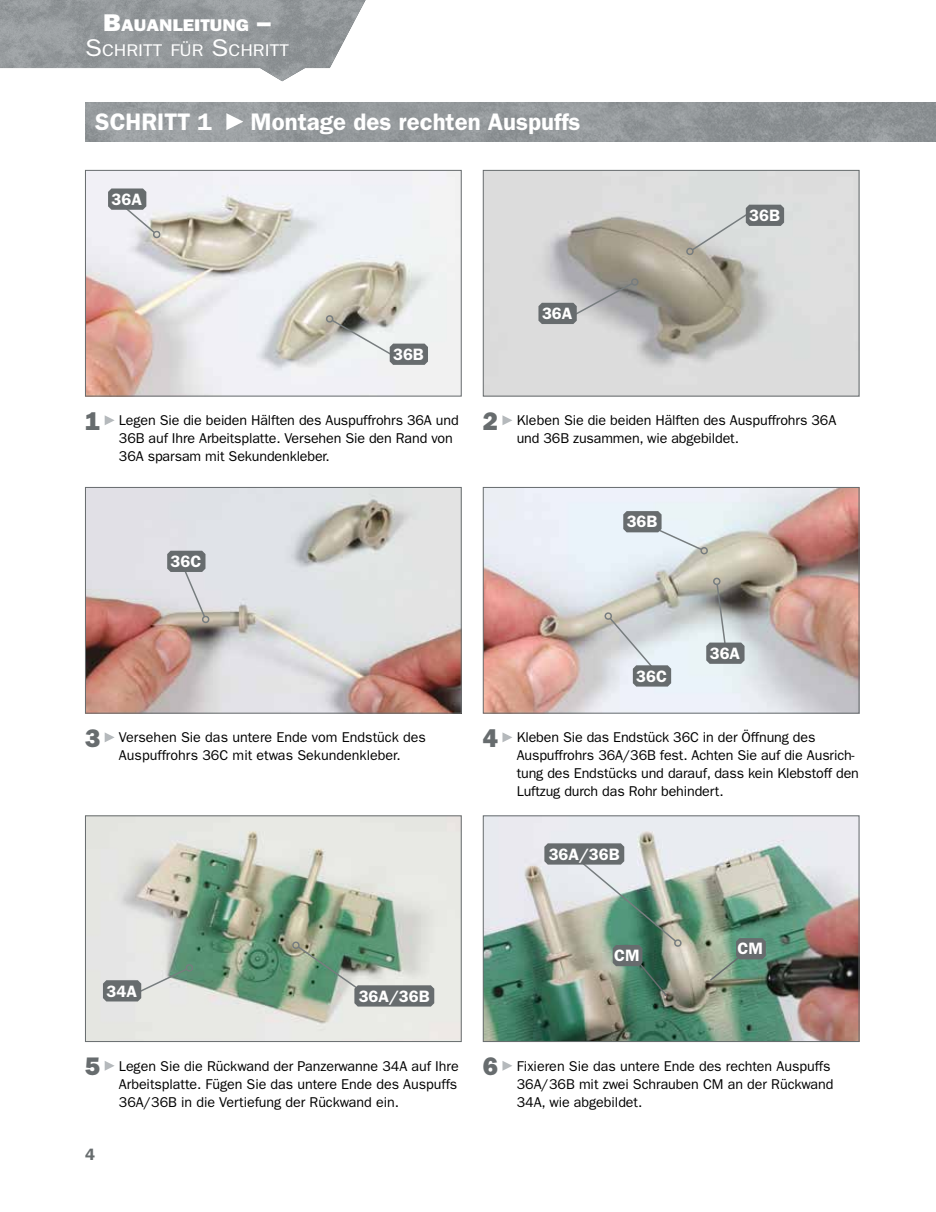
<style>
.page{position:relative;width:936px;height:1212px;background:#fff}
.page>*{position:absolute;margin:0;border:0;box-sizing:border-box;transform-origin:0 0}
.t1{font:600 24px "ITC Franklin Gothic Std";color:#fff}
.t2{font:16.95px "ITC Franklin Gothic Std";color:#fff;scale:1.12 1}
.t3{font:16.95px "ITC Franklin Gothic Std Hvy";color:#fff;scale:1.12 1}
.t4{font:600 16.5px "ITC Franklin Gothic Std";color:#fff}
.t5{font:600 16.5px "ITC Franklin Gothic Std";color:#676c6e}
.t6{font:14.25px/18px "ITC Franklin Gothic Std";letter-spacing:-.01em;color:#000}
.s1{font-size:24.3px}
.s2{font-family:"ITC Franklin Gothic Std Hvy";font-size:25.5px;color:#676c6e}
</style>
<div class="page">
<img style="left:0;top:0;width:366px;height:81px">
<img style="left:85px;top:102px;width:850px;height:39px">
<svg style="left:226px;top:113px;width:17px;height:17px"></svg>
<img style="left:87px;top:172px;width:372px;height:222px">
<div style="left:85px;top:170px;width:376px;height:226px;border:1px solid #676c6e"></div>
<img style="left:485px;top:172px;width:372px;height:222px">
<div style="left:483px;top:170px;width:376px;height:226px;border:1px solid #676c6e"></div>
<svg style="left:105px;top:415px;width:10px;height:10px"></svg>
<svg style="left:502px;top:415px;width:10px;height:10px"></svg>
<img style="left:87px;top:489px;width:372px;height:222px">
<div style="left:85px;top:487px;width:376px;height:226px;border:1px solid #676c6e"></div>
<img style="left:485px;top:489px;width:372px;height:222px">
<div style="left:483px;top:487px;width:376px;height:226px;border:1px solid #676c6e"></div>
<svg style="left:105px;top:732px;width:10px;height:10px"></svg>
<svg style="left:502px;top:732px;width:10px;height:10px"></svg>
<img style="left:87px;top:817px;width:372px;height:223px">
<div style="left:85px;top:815px;width:376px;height:227px;border:1px solid #676c6e"></div>
<img style="left:485px;top:817px;width:372px;height:223px">
<div style="left:483px;top:815px;width:376px;height:227px;border:1px solid #676c6e"></div>
<svg style="left:105px;top:1061px;width:10px;height:10px"></svg>
<svg style="left:502px;top:1061px;width:10px;height:10px"></svg>
<svg style="left:324px;top:314px;width:104px;height:51px"></svg>
<svg style="left:167px;top:551px;width:43px;height:72px;background:#bababb"></svg>
<svg style="left:108px;top:188px;width:54px;height:51px"></svg>
<svg style="left:686px;top:205px;width:98px;height:51px;background:#c3c6c5"></svg>
<div style="left:712px;top:577px;width:8px;height:8px;border:2px solid #777d7f;border-radius:50%"></div>
<svg style="left:706px;top:583px;width:38px;height:81px;background:#959898"></svg>
<svg style="left:603px;top:612px;width:68px;height:74px;background:#c3c7ca"></svg>
<svg style="left:103px;top:963px;width:90px;height:38px;background:#b8bebb"></svg>
<svg style="left:290px;top:941px;width:144px;height:65px;background:#91a695"></svg>
<svg style="left:708px;top:938px;width:57px;height:44px;background:#7a9582"></svg>
<svg style="left:538px;top:277px;width:100px;height:47px;background:#a7a8a9"></svg>
<svg style="left:623px;top:511px;width:86px;height:44px;background:#cad2d6"></svg>
<svg style="left:544px;top:843px;width:137px;height:155px;background:#9aa99e"></svg>
<p class="t3" style="left:103px;top:15px;width:151px"><span class="s1">B</span>AUANLEITUNG <span class="s1">–</span></p>
<p class="t2" style="left:85px;top:41px;width:183px"><span class="s1">S</span>CHRITT FÜR <span class="s1">S</span>CHRITT</p>
<h1 class="t1" style="left:95px;top:108px;width:118px">SCHRITT 1</h1>
<h1 class="t1" style="left:250px;top:108px;width:331px">Montage des rechten Auspuffs</h1>
<p class="t4" style="left:112px;top:189px;width:32px">36A</p>
<p class="t4" style="left:393px;top:344px;width:32px">36B</p>
<p class="t4" style="left:542px;top:304px;width:32px">36A</p>
<p class="t4" style="left:749px;top:206px;width:32px">36B</p>
<p class="t6" style="left:119px;top:412px;width:341px;text-indent:-34px"><span class="s2">1</span> Legen Sie die beiden Hälften des Auspuffrohrs 36A und<br>36B auf Ihre Arbeitsplatte. Versehen Sie den Rand von<br>36A sparsam mit Sekundenkleber.</p>
<p class="t6" style="left:516px;top:412px;width:321px;text-indent:-34px"><span class="s2">2</span> Kleben Sie die beiden Hälften des Auspuffrohrs 36A und 36B zusammen, wie abgebildet.</p>
<p class="t4" style="left:171px;top:552px;width:32px">36C</p>
<p class="t4" style="left:626px;top:512px;width:32px">36B</p>
<p class="t4" style="left:636px;top:666px;width:32px">36C</p>
<p class="t4" style="left:709px;top:643px;width:32px">36A</p>
<p class="t6" style="left:85px;top:729px;width:342px;text-align:center"><span class="s2">3</span> Versehen Sie das untere Ende vom Endstück des<br>Auspuffrohrs 36C mit etwas Sekundenkleber.</p>
<p class="t6" style="left:516px;top:729px;width:343px;text-indent:-34px"><span class="s2">4</span> Kleben Sie das Endstück 36C in der Öffnung des Auspuffrohrs 36A/36B fest. Achten Sie auf die Ausrich&shy;tung des Endstücks und darauf, dass kein Klebstoff den Luftzug durch das Rohr behindert.</p>
<p class="t4" style="left:106px;top:981px;width:32px">34A</p>
<p class="t4" style="left:358px;top:986px;width:72px">36A/36B</p>
<p class="t4" style="left:548px;top:844px;width:72px">36A/36B</p>
<p class="t4" style="left:614px;top:946px;width:27px">CM</p>
<p class="t4" style="left:737px;top:939px;width:27px">CM</p>
<p class="t6" style="left:119px;top:1057px;width:341px;text-align:justify;text-indent:-34px"><span class="s2">5</span> Legen Sie die Rückwand der Panzerwanne 34A auf Ihre Arbeitsplatte. Fügen Sie das untere Ende des Auspuffs 36A/36B in die Vertiefung der Rückwand ein.</p>
<p class="t6" style="left:516px;top:1057px;width:318px;text-indent:-34px"><span class="s2">6</span> Fixieren Sie das untere Ende des rechten Auspuffs<br>36A/36B mit zwei Schrauben CM an der Rückwand<br>34A, wie abgebildet.</p>
<p class="t5" style="left:85px;top:1144px;width:11px">4</p>
</div>
